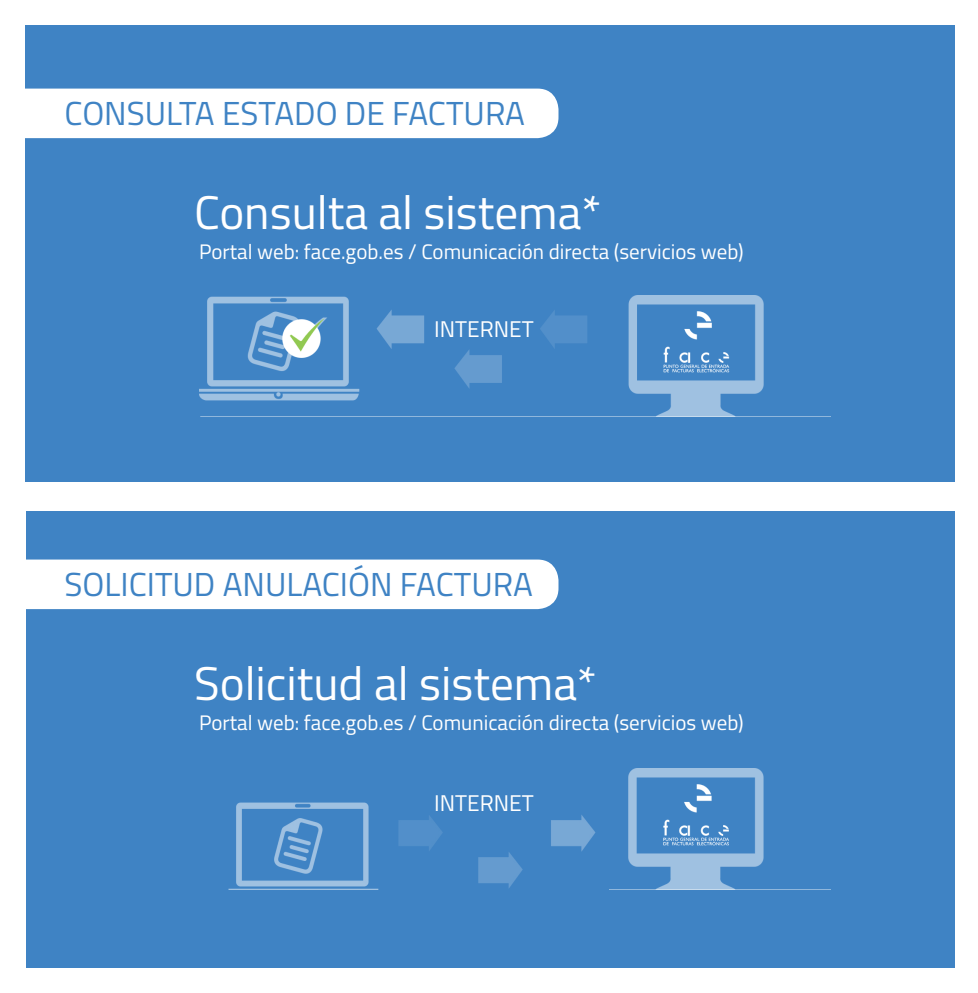
<style>
.page{position:relative;width:978px;height:993px;background:#fff}
.page>*{position:absolute;margin:0;border:0;box-sizing:border-box;transform-origin:0 0}
.t1{font:47.25px "Titillium";color:#fff}
.t2{font:33.25px "Titillium";color:#3f83c4}
.t3{font:22.75px "Titillium";color:#fff}
.t4{font:21px "Titillium";color:#fff}
</style>
<div class="page">
<div style="left:26px;top:25px;width:928px;height:456px;background:#3f83c4"></div>
<div style="left:27px;top:511px;width:927px;height:456px;background:#3f83c4"></div>
<div style="left:0;top:89px;width:558px;height:49px;background:#fff;border-radius:21px"></div>
<div style="left:0;top:559px;width:558px;height:50px;background:#fff;border-radius:21px"></div>
<img style="left:199px;top:295px;width:565px;height:121px">
<img style="left:228px;top:768px;width:536px;height:121px">
<p class="t2" style="left:65px;top:89px;width:462px">CONSULTA ESTADO DE FACTURA</p>
<p class="t1" style="left:194px;top:177px;width:408px">Consulta al sistema*</p>
<p class="t4" style="left:199px;top:236px;width:546px">Portal web: face.gob.es / Comunicación directa (servicios web)</p>
<p class="t3" style="left:434px;top:312px;width:101px">INTERNET</p>
<p class="t2" style="left:65px;top:559px;width:469px">SOLICITUD ANULACIÓN FACTURA</p>
<p class="t1" style="left:194px;top:648px;width:404px">Solicitud al sistema*</p>
<p class="t4" style="left:199px;top:706px;width:546px">Portal web: face.gob.es / Comunicación directa (servicios web)</p>
<p class="t3" style="left:434px;top:785px;width:101px">INTERNET</p>
</div>
